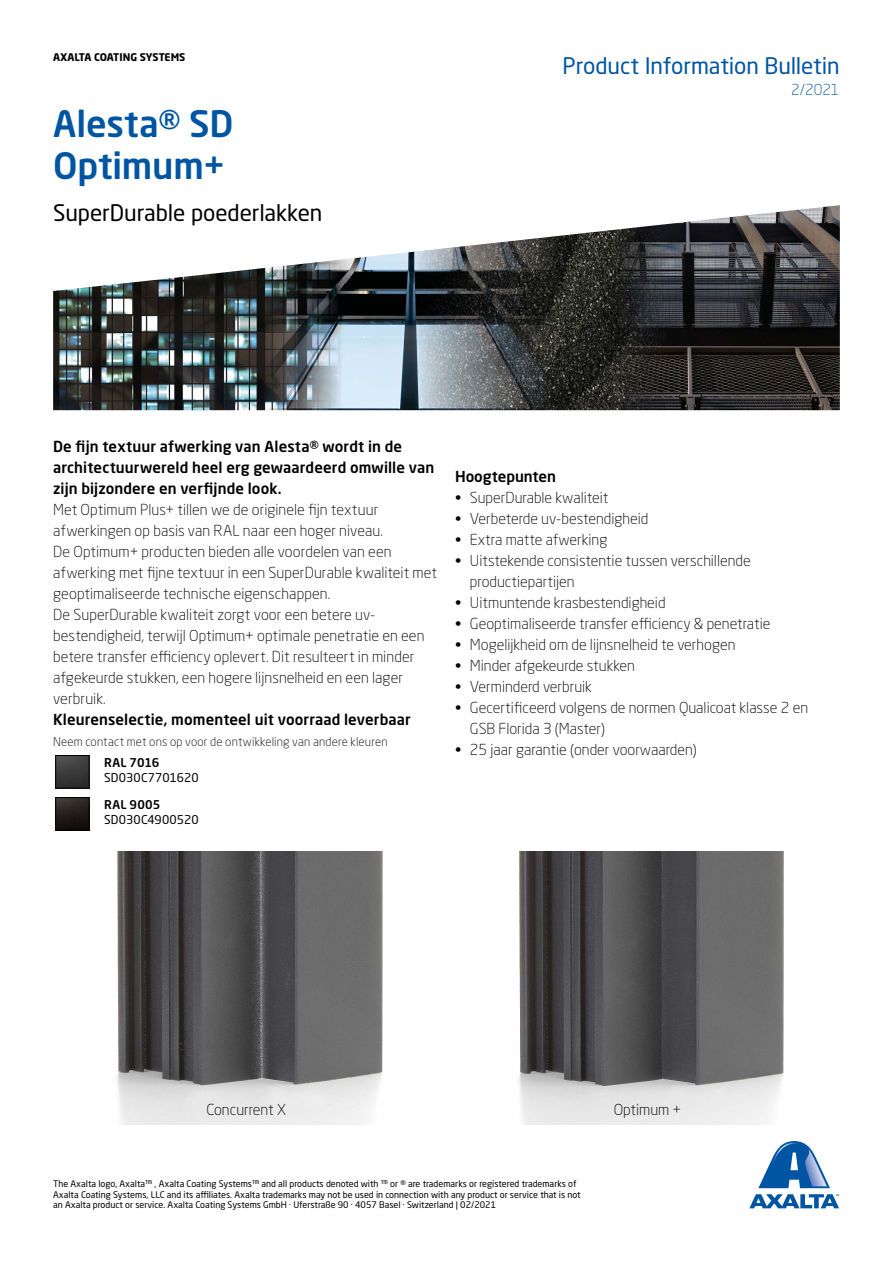
<style>
.page{position:relative;width:893px;height:1263px;background:#fff}
.page>*{position:absolute;margin:0;border:0;box-sizing:border-box;transform-origin:0 0}
.t1{font:500 36px/42px "Neo Sans Pro";letter-spacing:-.005em;color:#0055a3}
.t2{font:22.5px "Neo Sans Pro";letter-spacing:-.005em;color:#0055a3}
.t3{font:22.5px "Neo Sans Pro";letter-spacing:-.005em;color:#000}
.t4{font:300 15px/21px "Neo Sans Pro";color:#000}
.t5{font:500 15px/21px "Neo Sans Pro";letter-spacing:.005em;color:#000}
.t6{font:300 15px "Neo Sans Pro";color:#0055a3}
.t7{font:300 12px "Neo Sans Pro";letter-spacing:.015em;color:#000}
.t8{font:12px "Neo Sans Pro";letter-spacing:.01em;color:#000}
.t9{font:500 12px "Neo Sans Pro";letter-spacing:.01em;color:#000}
.t10{font:700 10.5px "Neo Sans Pro";letter-spacing:-.01em;color:#000}
.t11{font:9px/10.5px "Neo Sans Pro";color:#000}
</style>
<div class="page">
<svg style="left:749px;top:1141px;width:90px;height:67px"></svg>
<img style="left:117px;top:851px;width:266px;height:273px">
<img style="left:518px;top:851px;width:266px;height:273px">
<img style="left:57px;top:757px;width:30px;height:29px">
<div style="left:55px;top:755px;width:34px;height:33px;border:1px solid #000"></div>
<img style="left:57px;top:799px;width:30px;height:29px">
<div style="left:55px;top:797px;width:34px;height:33px;border:1px solid #000"></div>
<img style="left:53px;top:205px;width:787px;height:205px">
<p class="t10" style="left:53px;top:50px;width:134px">AXALTA COATING SYSTEMS</p>
<h2 class="t2" style="left:563px;top:52px;width:279px">Product Information Bulletin</h2>
<p class="t6" style="left:791px;top:81px;width:50px">2/2021</p>
<h1 class="t1" style="left:53px;top:102px;width:182px">Alesta® SD<br>Optimum+</h1>
<h2 class="t3" style="left:53px;top:199px;width:271px">SuperDurable poederlakken</h2>
<p class="t5" style="left:53px;top:436px;width:383px">De fijn textuur afwerking van Alesta® wordt in de architectuurwereld heel erg gewaardeerd omwille van zijn bijzondere en verfijnde look.</p>
<p class="t4" style="left:53px;top:499px;width:385px">Met Optimum Plus+ tillen we de originele fijn textuur afwerkingen op basis van RAL naar een hoger niveau.<br>De Optimum+ producten bieden alle voordelen van een afwerking met fijne textuur in een SuperDurable kwaliteit met geoptimaliseerde technische eigenschappen.<br>De SuperDurable kwaliteit zorgt voor een betere uv&shy;bestendigheid, terwijl Optimum+ optimale penetratie en een betere transfer efficiency oplevert. Dit resulteert in minder afgekeurde stukken, een hogere lijnsnelheid en een lager verbruik.</p>
<p class="t5" style="left:53px;top:709px;width:359px">Kleurenselectie, momenteel uit voorraad leverbaar</p>
<p class="t7" style="left:53px;top:735px;width:336px">Neem contact met ons op voor de ontwikkeling van andere kleuren</p>
<p class="t9" style="left:104px;top:755px;width:57px">RAL 7016</p>
<p class="t8" style="left:104px;top:770px;width:96px">SD030C7701620</p>
<p class="t9" style="left:104px;top:797px;width:58px">RAL 9005</p>
<p class="t8" style="left:104px;top:812px;width:96px">SD030C4900520</p>
<p class="t5" style="left:455px;top:465px;width:103px">Hoogtepunten</p>
<p class="t4" style="left:455px;top:487px;width:155px">• SuperDurable kwaliteit</p>
<p class="t4" style="left:455px;top:508px;width:195px">• Verbeterde uv-bestendigheid</p>
<p class="t4" style="left:455px;top:529px;width:154px">• Extra matte afwerking</p>
<p class="t4" style="left:470px;top:550px;width:282px;text-indent:-15px">• Uitstekende consistentie tussen verschillende productiepartijen</p>
<p class="t4" style="left:455px;top:592px;width:212px">• Uitmuntende krasbestendigheid</p>
<p class="t4" style="left:455px;top:613px;width:317px">• Geoptimaliseerde transfer efficiency &amp; penetratie</p>
<p class="t4" style="left:455px;top:634px;width:282px">• Mogelijkheid om de lijnsnelheid te verhogen</p>
<p class="t4" style="left:455px;top:655px;width:182px">• Minder afgekeurde stukken</p>
<p class="t4" style="left:455px;top:676px;width:138px">• Verminderd verbruik</p>
<p class="t4" style="left:470px;top:697px;width:340px;text-indent:-15px">• Gecertificeerd volgens de normen Qualicoat klasse 2 en<br>GSB Florida 3 (Master)</p>
<p class="t4" style="left:455px;top:739px;width:243px">• 25 jaar garantie (onder voorwaarden)</p>
<p class="t4" style="left:206px;top:1099px;width:81px">Concurrent X</p>
<p class="t4" style="left:614px;top:1099px;width:69px">Optimum +</p>
<p class="t11" style="left:53px;top:1178px;width:529px">The Axalta logo, Axalta™ , Axalta Coating Systems™ and all products denoted with ™ or ® are trademarks or registered trademarks of<br>Axalta Coating Systems, LLC and its affiliates. Axalta trademarks may not be used in connection with any product or service that is not an Axalta product or service. Axalta Coating Systems GmbH · Uferstraße 90 · 4057 Basel · Switzerland | 02/2021</p>
</div>
